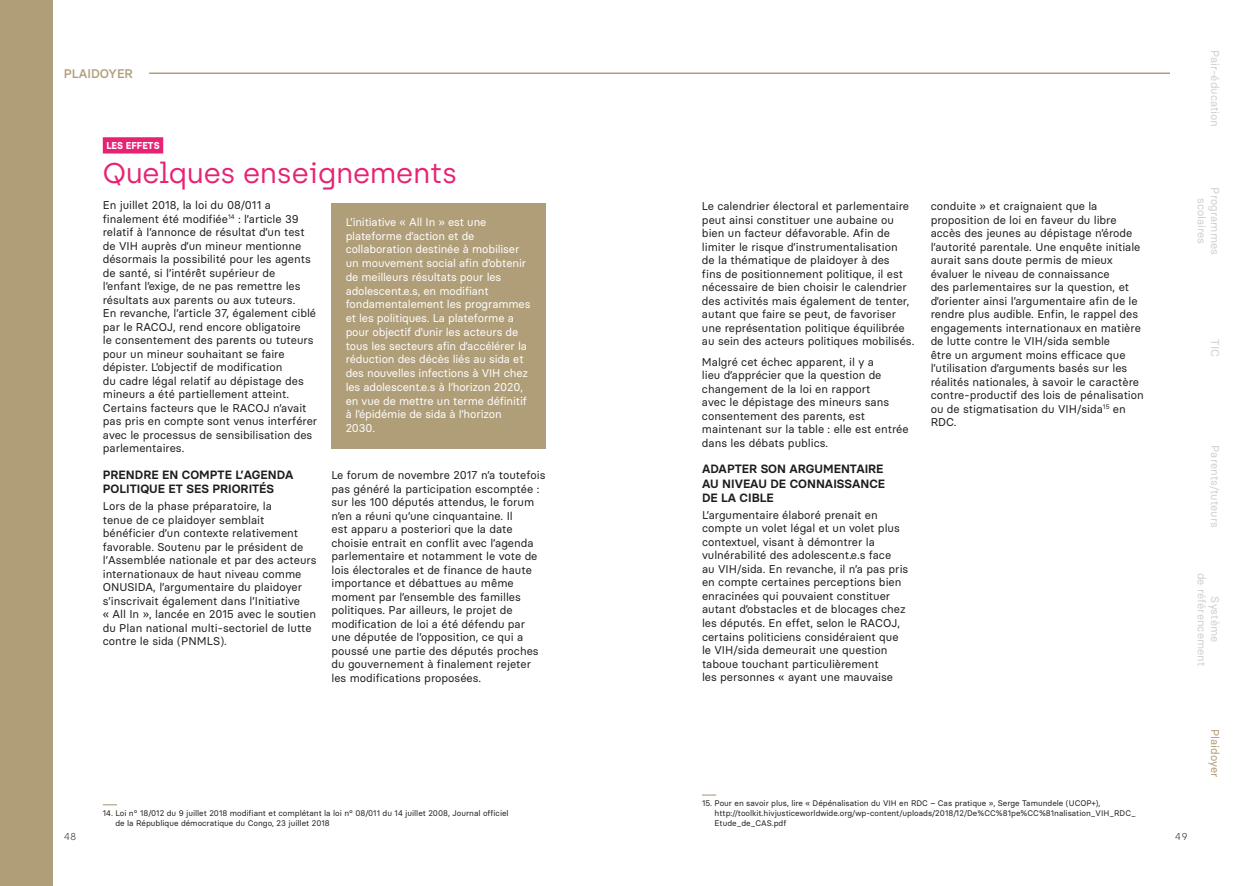
<style>
.page{position:relative;width:1248px;height:886px;background:#fff}
.page>*{position:absolute;margin:0;border:0;box-sizing:border-box;transform-origin:0 0}
.t1{font:28.5px "Archia";letter-spacing:-.01em;color:#e72275}
.t2{font:500 12.5px "Basier Circle";color:#b09e79}
.t3{font:600 12px/14.4px "Basier Circle";color:#1d1d1b}
.t4{font:11.25px/13.5px "Basier Circle";color:#1d1d1b}
.t5{font:11.25px/13.8px "Basier Circle";letter-spacing:-.01em;color:#fff}
.t6{font:11.25px/13.5px "Basier Circle";color:#d0d0d0;text-align:center}
.t7{font:11.25px "Basier Circle";color:#b09e79}
.t8{font:700 10px "Archia";color:#fff}
.t9{font:100 10px "Archia";color:#1d1d1b}
.t10{font:8.12px/9.8px "Basier Circle";color:#1d1d1b}
</style>
<div class="page">
<div style="left:0;top:0;width:53px;height:886px;background:#b09e79"></div>
<hr style="left:149px;top:73px;width:1020px;height:1px;background:#b09e79">
<div style="left:103px;top:137px;width:60px;height:16px;background:#e72275"></div>
<svg style="left:103px;top:804px;width:14px;height:1px"></svg>
<svg style="left:702px;top:794px;width:14px;height:1px"></svg>
<div style="left:331px;top:203px;width:215px;height:245px;background:#b09e79"></div>
<p class="t2" style="left:64px;top:66px;width:71px">PLAIDOYER</p>
<p class="t8" style="left:106px;top:140px;width:55px">LES EFFETS</p>
<h1 class="t1" style="left:103px;top:157px;width:356px">Quelques enseignements</h1>
<p class="t4" style="left:103px;top:198px;width:216px">En juillet 2018, la loi du 08/011 a finalement été modifiée<sup>14</sup> : l’article 39 relatif à l’annonce de résultat d’un test de VIH auprès d’un mineur mentionne désormais la possibilité pour les agents de santé, si l’intérêt supérieur de<br>l’enfant l’exige, de ne pas remettre les résultats aux parents ou aux tuteurs.<br>En revanche, l’article 37, également ciblé par le RACOJ, rend encore obligatoire<br>le consentement des parents ou tuteurs pour un mineur souhaitant se faire dépister. L’objectif de modification<br>du cadre légal relatif au dépistage des mineurs a été partiellement atteint.<br>Certains facteurs que le RACOJ n’avait pas pris en compte sont venus interférer avec le processus de sensibilisation des parlementaires.</p>
<p class="t3" style="left:103px;top:467px;width:192px">PRENDRE EN COMPTE L’AGENDA<br>POLITIQUE ET SES PRIORITÉS</p>
<p class="t4" style="left:103px;top:499px;width:215px">Lors de la phase préparatoire, la<br>tenue de ce plaidoyer semblait bénéficier d’un contexte relativement favorable. Soutenu par le président de l’Assemblée nationale et par des acteurs internationaux de haut niveau comme ONUSIDA, l’argumentaire du plaidoyer s’inscrivait également dans l’Initiative<br>« All In », lancée en 2015 avec le soutien du Plan national multi-sectoriel de lutte contre le sida (PNMLS).</p>
<p class="t5" style="left:345px;top:215px;width:186px">L’initiative « All In » est une plateforme d’action et de collaboration destinée à mobiliser un mouvement social afin d’obtenir de meilleurs résultats pour les adolescent.e.s, en modifiant fondamentalement les programmes et les politiques. La plateforme a pour objectif d’unir les acteurs de tous les secteurs afin d’accélérer la réduction des décès liés au sida et des nouvelles infections à VIH chez les adolescent.e.s à l’horizon 2020, en vue de mettre un terme définitif à l’épidémie de sida à l’horizon<br>2030.</p>
<p class="t4" style="left:331px;top:468px;width:215px">Le forum de novembre 2017 n’a toutefois pas généré la participation escomptée : sur les 100 députés attendus, le forum n’en a réuni qu’une cinquantaine. Il<br>est apparu a posteriori que la date choisie entrait en conflit avec l’agenda parlementaire et notamment le vote de lois électorales et de finance de haute importance et débattues au même moment par l’ensemble des familles politiques. Par ailleurs, le projet de modification de loi a été défendu par une députée de l’opposition, ce qui a poussé une partie des députés proches du gouvernement à finalement rejeter les modifications proposées.</p>
<p class="t4" style="left:702px;top:199px;width:214px">Le calendrier électoral et parlementaire peut ainsi constituer une aubaine ou bien un facteur défavorable. Afin de limiter le risque d’instrumentalisation<br>de la thématique de plaidoyer à des<br>fins de positionnement politique, il est nécessaire de bien choisir le calendrier des activités mais également de tenter, autant que faire se peut, de favoriser une représentation politique équilibrée au sein des acteurs politiques mobilisés.</p>
<p class="t4" style="left:702px;top:355px;width:208px">Malgré cet échec apparent, il y a<br>lieu d’apprécier que la question de changement de la loi en rapport<br>avec le dépistage des mineurs sans consentement des parents, est maintenant sur la table : elle est entrée dans les débats publics.</p>
<p class="t3" style="left:702px;top:461px;width:185px">ADAPTER SON ARGUMENTAIRE<br>AU NIVEAU DE CONNAISSANCE<br>DE LA CIBLE</p>
<p class="t4" style="left:702px;top:508px;width:208px">L’argumentaire élaboré prenait en compte un volet légal et un volet plus contextuel, visant à démontrer la vulnérabilité des adolescent.e.s face<br>au VIH/sida. En revanche, il n’a pas pris en compte certaines perceptions bien enracinées qui pouvaient constituer autant d’obstacles et de blocages chez les députés. En effet, selon le RACOJ, certains politiciens considéraient que le VIH/sida demeurait une question taboue touchant particulièrement<br>les personnes « ayant une mauvaise</p>
<p class="t4" style="left:930px;top:199px;width:214px">conduite » et craignaient que la proposition de loi en faveur du libre accès des jeunes au dépistage n’érode l’autorité parentale. Une enquête initiale aurait sans doute permis de mieux évaluer le niveau de connaissance<br>des parlementaires sur la question, et d’orienter ainsi l’argumentaire afin de le rendre plus audible. Enfin, le rappel des engagements internationaux en matière de lutte contre le VIH/sida semble<br>être un argument moins efficace que l’utilisation d’arguments basés sur les réalités nationales, à savoir le caractère contre-productif des lois de pénalisation ou de stigmatisation du VIH/sida<sup>15</sup> en RDC.</p>
<p class="t6" style="left:1221px;top:50px;width:79px;rotate:90deg">Pair-éducation</p>
<p class="t6" style="left:1221px;top:187px;width:69px;rotate:90deg">Programmes scolaires</p>
<p class="t6" style="left:1221px;top:339px;width:19px;rotate:90deg">TIC</p>
<p class="t6" style="left:1221px;top:445px;width:84px;rotate:90deg">Parents/tuteurs</p>
<p class="t6" style="left:1221px;top:572px;width:95px;rotate:90deg">Système<br>de référencement</p>
<p class="t10" style="left:115px;top:808px;width:395px;text-indent:-13px">14. Loi n° 18/012 du 9 juillet 2018 modifiant et complétant la loi n° 08/011 du 14 juillet 2008, Journal officiel de la République démocratique du Congo, 23 juillet 2018</p>
<p class="t10" style="left:714px;top:798px;width:422px;text-indent:-13px">15. Pour en savoir plus, lire « Dépénalisation du VIH en RDC – Cas pratique », Serge Tamundele (UCOP+), http://toolkit.hivjusticeworldwide.org/wp-content/uploads/2018/12/De%CC%81pe%CC%81nalisation_VIH_RDC_<br>Etude_de_CAS.pdf</p>
<p class="t9" style="left:64px;top:831px;width:14px">48</p>
<p class="t9" style="left:1174px;top:831px;width:14px">49</p>
<p class="t7" style="left:1222px;top:729px;width:50px;rotate:90deg">Plaidoyer</p>
</div>
